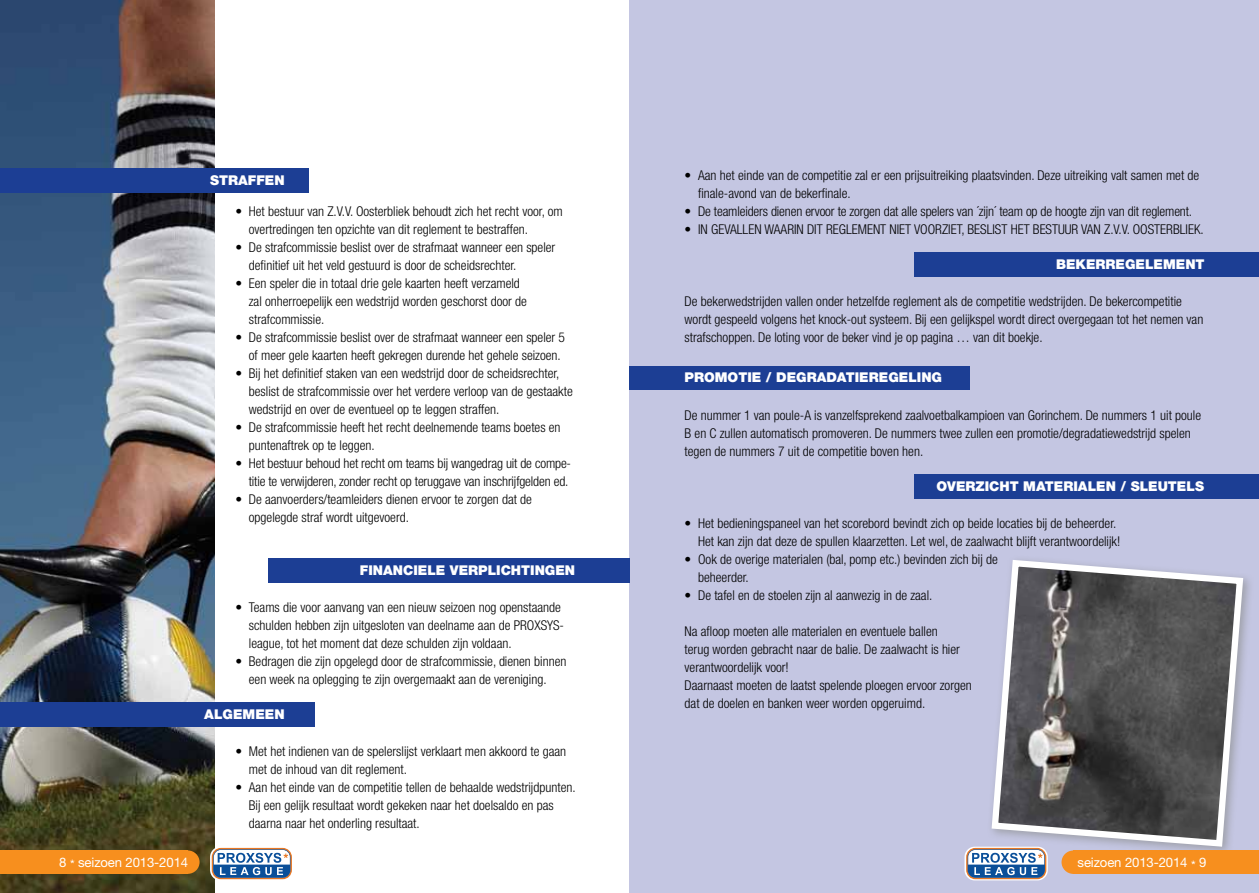
<style>
.page{position:relative;width:1259px;height:893px;background:#fff}
.page>*{position:absolute;margin:0;border:0;box-sizing:border-box;transform-origin:0 0}
.t1{font:300 condensed 13.5px/18px "Helvetica Neue LT Std";color:#000}
.t2{font:900 13.5px "Helvetica Neue LT Std";color:#fff}
.t3{font:13.2px "Helvetica Neue LT Std";letter-spacing:-.01em;color:#fff}
</style>
<div class="page">
<img style="left:0;top:0;width:214px;height:893px">
<div style="left:629px;top:0;width:630px;height:893px;background:#c4c6e2"></div>
<svg style="left:988px;top:559px;width:258px;height:291px;background:#727277"></svg>
<div style="left:1074px;top:850px;width:185px;height:24px;background:#f78f1e"></div>
<div style="left:1061px;top:850px;width:24px;height:24px;background:#f78f1e;border-radius:50%"></div>
<div style="left:964px;top:847px;width:83px;height:33px;background:#fff;border-radius:10px"></div>
<svg style="left:966px;top:848px;width:80px;height:31px"></svg>
<div style="left:0;top:850px;width:187px;height:24px;background:#f78f1e"></div>
<div style="left:176px;top:850px;width:24px;height:24px;background:#f78f1e;border-radius:50%"></div>
<svg style="left:210px;top:847px;width:83px;height:33px"></svg>
<svg style="left:212px;top:848px;width:80px;height:31px"></svg>
<div style="left:268px;top:558px;width:361px;height:24px;background:#1c3e94"></div>
<div style="left:0;top:168px;width:309px;height:24px;background:#1c3e94"></div>
<div style="left:0;top:702px;width:315px;height:24px;background:#1c3e94"></div>
<div style="left:914px;top:252px;width:345px;height:24px;background:#1c3e94"></div>
<div style="left:629px;top:366px;width:340px;height:24px;background:#1c3e94"></div>
<div style="left:914px;top:474px;width:345px;height:24px;background:#1c3e94"></div>
<p class="t2" style="left:210px;top:172px;width:76px">STRAFFEN</p>
<p class="t1" style="left:249px;top:202px;width:315px;text-indent:-14px">• Het bestuur van Z.V.V. Oosterbliek behoudt zich het recht voor, om overtredingen ten opzichte van dit reglement te bestraffen.</p>
<p class="t1" style="left:249px;top:238px;width:308px;text-indent:-14px">• De strafcommissie beslist over de strafmaat wanneer een speler definitief uit het veld gestuurd is door de scheidsrechter.</p>
<p class="t1" style="left:249px;top:274px;width:280px;text-indent:-14px">• Een speler die in totaal drie gele kaarten heeft verzameld zal onherroepelijk een wedstrijd worden geschorst door de strafcommissie.</p>
<p class="t1" style="left:249px;top:328px;width:318px;text-indent:-14px">• De strafcommissie beslist over de strafmaat wanneer een speler 5 of meer gele kaarten heeft gekregen durende het gehele seizoen.</p>
<p class="t1" style="left:249px;top:364px;width:325px;text-indent:-14px">• Bij het definitief staken van een wedstrijd door de scheidsrechter, beslist de strafcommissie over het verdere verloop van de gestaakte wedstrijd en over de eventueel op te leggen straffen.</p>
<p class="t1" style="left:249px;top:418px;width:313px;text-indent:-14px">• De strafcommissie heeft het recht deelnemende teams boetes en puntenaftrek op te leggen.</p>
<p class="t1" style="left:235px;top:454px;width:337px;text-align:right">• Het bestuur behoud het recht om teams bij wangedrag uit de compe&shy;titie te verwijderen, zonder recht op teruggave van inschrijfgelden ed.</p>
<p class="t1" style="left:249px;top:490px;width:285px;text-indent:-14px">• De aanvoerders/teamleiders dienen ervoor te zorgen dat de opgelegde straf wordt uitgevoerd.</p>
<p class="t2" style="left:360px;top:562px;width:217px">FINANCIELE VERPLICHTINGEN</p>
<p class="t1" style="left:249px;top:598px;width:317px;text-indent:-14px">• Teams die voor aanvang van een nieuw seizoen nog openstaande schulden hebben zijn uitgesloten van deelname aan de PROXSYS&shy;league, tot het moment dat deze schulden zijn voldaan.</p>
<p class="t1" style="left:235px;top:652px;width:332px;text-align:center">• Bedragen die zijn opgelegd door de strafcommissie, dienen binnen een week na oplegging te zijn overgemaakt aan de vereniging.</p>
<p class="t2" style="left:204px;top:706px;width:82px">ALGEMEEN</p>
<p class="t1" style="left:249px;top:742px;width:319px;text-indent:-14px">• Met het indienen van de spelerslijst verklaart men akkoord te gaan met de inhoud van dit reglement.</p>
<p class="t1" style="left:249px;top:778px;width:328px;text-indent:-14px">• Aan het einde van de competitie tellen de behaalde wedstrijdpunten.<br>Bij een gelijk resultaat wordt gekeken naar het doelsaldo en pas daarna naar het onderling resultaat.</p>
<p class="t1" style="left:698px;top:166px;width:503px;text-indent:-14px">• Aan het einde van de competitie zal er een prijsuitreiking plaatsvinden. Deze uitreiking valt samen met de finale-avond van de bekerfinale.</p>
<p class="t1" style="left:684px;top:202px;width:509px">• De teamleiders dienen ervoor te zorgen dat alle spelers van ´zijn´ team op de hoogte zijn van dit reglement.</p>
<p class="t1" style="left:684px;top:220px;width:520px">• IN GEVALLEN WAARIN DIT REGLEMENT NIET VOORZIET, BESLIST HET BESTUUR VAN Z.V.V. OOSTERBLIEK.</p>
<p class="t2" style="left:1056px;top:256px;width:150px">BEKERREGELEMENT</p>
<p class="t1" style="left:684px;top:292px;width:520px">De bekerwedstrijden vallen onder hetzelfde reglement als de competitie wedstrijden. De bekercompetitie wordt gespeeld volgens het knock-out systeem. Bij een gelijkspel wordt direct overgegaan tot het nemen van strafschoppen. De loting voor de beker vind je op pagina … van dit boekje.</p>
<p class="t2" style="left:684px;top:370px;width:258px">PROMOTIE / DEGRADATIEREGELING</p>
<p class="t1" style="left:684px;top:406px;width:518px">De nummer 1 van poule-A is vanzelfsprekend zaalvoetbalkampioen van Gorinchem. De nummers 1 uit poule<br>B en C zullen automatisch promoveren. De nummers twee zullen een promotie/degradatiewedstrijd spelen tegen de nummers 7 uit de competitie boven hen.</p>
<p class="t2" style="left:936px;top:478px;width:269px">OVERZICHT MATERIALEN / SLEUTELS</p>
<p class="t1" style="left:684px;top:514px;width:437px;text-align:right">• Het bedieningspaneel van het scorebord bevindt zich op beide locaties bij de beheerder.<br>Het kan zijn dat deze de spullen klaarzetten. Let wel, de zaalwacht blijft verantwoordelijk!</p>
<p class="t1" style="left:698px;top:550px;width:301px;text-indent:-14px">• Ook de overige materialen (bal, pomp etc.) bevinden zich bij de beheerder.</p>
<p class="t1" style="left:684px;top:586px;width:249px">• De tafel en de stoelen zijn al aanwezig in de zaal.</p>
<p class="t1" style="left:684px;top:622px;width:289px">Na afloop moeten alle materialen en eventuele ballen<br>terug worden gebracht naar de balie. De zaalwacht is hier verantwoordelijk voor!<br>Daarnaast moeten de laatst spelende ploegen ervoor zorgen dat de doelen en banken weer worden opgeruimd.</p>
<p class="t3" style="left:59px;top:854px;width:130px">8 * seizoen 2013-2014</p>
<p class="t3" style="left:1077px;top:854px;width:130px">seizoen 2013-2014 * 9</p>
</div>
